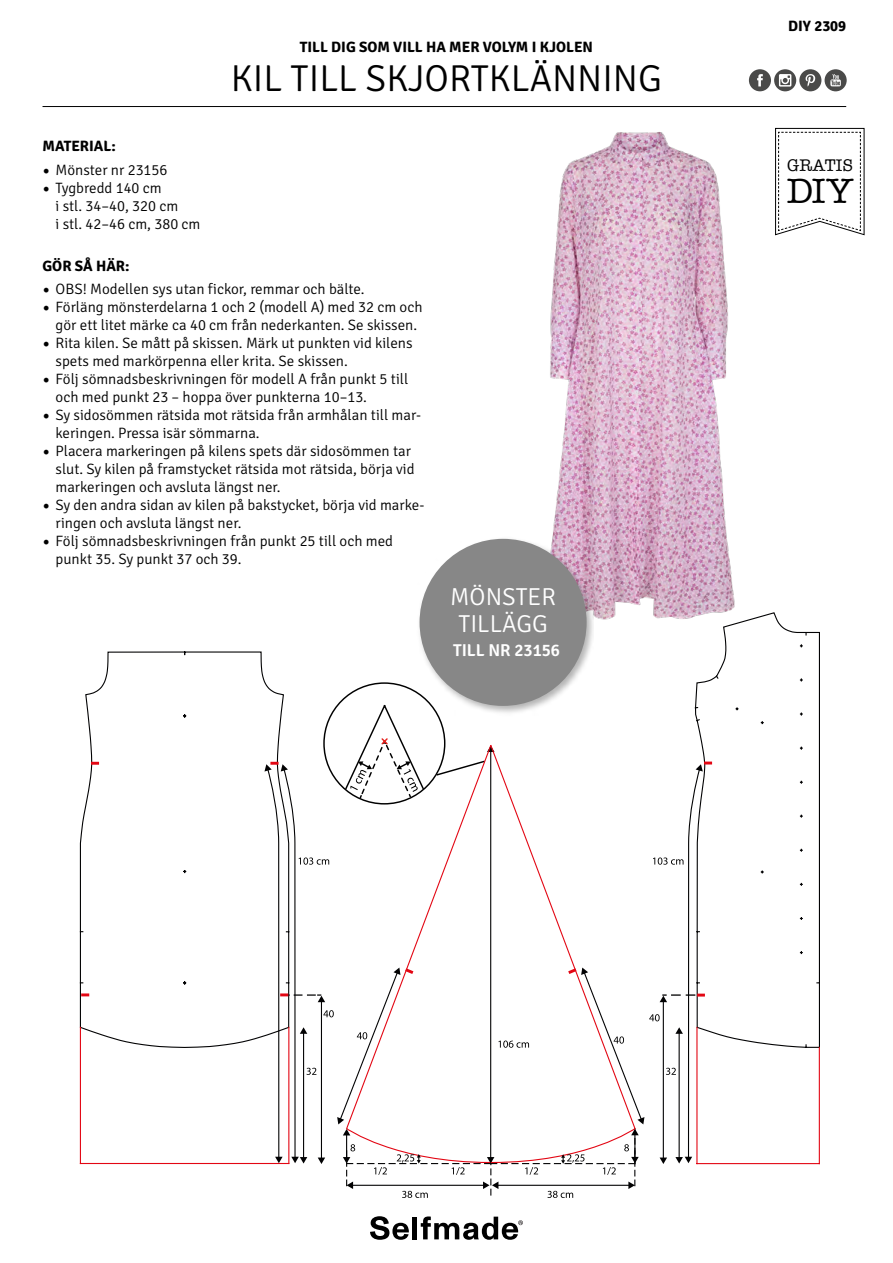
<style>
.page{position:relative;width:893px;height:1263px;background:#fff}
.page>*{position:absolute;margin:0;border:0;box-sizing:border-box;transform-origin:0 0}
.t1{font:300 37.5px "Signika";color:#000}
.t2{font:36.15px "American Typewriter";color:#000}
.t3{font:300 24.6px/27px "Signika";color:#fff;text-align:center}
.t4{font:17.4px "American Typewriter";color:#000}
.t5{font:600 17.25px "Signika";color:#fff}
.t6{font:300 15px/18px "Signika";color:#000}
.t7{font:700 15px "Signika";color:#000}
.s1{font-family:"Minion Pro";font-weight:400;font-size:18px}
</style>
<div class="page">
<img style="left:550px;top:132px;width:185px;height:488px">
<div style="left:417px;top:536px;width:180px;height:180px;background:#000;opacity:.3"></div>
<div style="left:420px;top:539px;width:167px;height:167px;background:#878787;border-radius:50%"></div>
<hr style="left:43px;top:106px;width:803px;height:1px;background:#000">
<div style="left:749px;top:69px;width:22px;height:22px;background:#4a4a49;border-radius:50%"></div>
<svg style="left:757px;top:74px;width:6px;height:12px"></svg>
<div style="left:774px;top:69px;width:22px;height:22px;background:#4a4a49;border-radius:50%"></div>
<svg style="left:779px;top:74px;width:12px;height:13px"></svg>
<div style="left:799px;top:69px;width:22px;height:22px;background:#4a4a49;border-radius:50%"></div>
<svg style="left:805px;top:74px;width:10px;height:12px"></svg>
<div style="left:825px;top:69px;width:22px;height:22px;background:#4a4a49;border-radius:50%"></div>
<svg style="left:830px;top:74px;width:11px;height:12px"></svg>
<svg style="left:775px;top:128px;width:90px;height:108px"></svg>
<svg style="left:694px;top:611px;width:126px;height:437px"></svg>
<hr style="left:697px;top:1163px;width:122px;height:1px;background:#e30613">
<hr style="left:819px;top:1047px;width:1px;height:116px;background:#e30613">
<svg style="left:79px;top:651px;width:205px;height:397px"></svg>
<hr style="left:80px;top:1163px;width:209px;height:1px;background:#e30613">
<hr style="left:80px;top:1027px;width:1px;height:136px;background:#e30613">
<svg style="left:83px;top:993px;width:5px;height:3px"></svg>
<svg style="left:92px;top:762px;width:6px;height:3px"></svg>
<svg style="left:264px;top:704px;width:447px;height:494px"></svg>
<svg style="left:370px;top:1216px;width:39px;height:24px"></svg>
<hr style="left:413px;top:1216px;width:4px;height:23px;background:#000">
<svg style="left:421px;top:1216px;width:102px;height:24px"></svg>
<p class="t7" style="left:300px;top:38px;width:295px">TILL DIG SOM VILL HA MER VOLYM I KJOLEN</p>
<p class="t7" style="left:43px;top:137px;width:75px">MATERIAL:</p>
<p class="t6" style="left:43px;top:162px;width:126px"><span class="s1">•</span> Mönster nr 23156</p>
<p class="t6" style="left:56px;top:180px;width:146px;text-indent:-13px"><span class="s1">•</span> Tygbredd 140 cm<br>i stl. 34–40, 320 cm<br>i stl. 42–46 cm, 380 cm</p>
<p class="t7" style="left:43px;top:257px;width:89px">GÖR SÅ HÄR:</p>
<h1 class="t1" style="left:231px;top:57px;width:432px">KIL TILL SKJORTKLÄNNING</h1>
<p class="t6" style="left:43px;top:280px;width:323px"><span class="s1">•</span> OBS! Modellen sys utan fickor, remmar och bälte.</p>
<p class="t6" style="left:43px;top:298px;width:381px;text-align:center"><span class="s1">•</span> Förläng mönsterdelarna 1 och 2 (modell A) med 32 cm och gör ett litet märke ca 40 cm från nederkanten. Se skissen.</p>
<p class="t6" style="left:56px;top:334px;width:359px;text-indent:-13px"><span class="s1">•</span> Rita kilen. Se mått på skissen. Märk ut punkten vid kilens spets med markörpenna eller krita. Se skissen.</p>
<p class="t6" style="left:56px;top:370px;width:354px;text-indent:-13px"><span class="s1">•</span> Följ sömnadsbeskrivningen för modell A från punkt 5 till och med punkt 23 – hoppa över punkterna 10–13.</p>
<p class="t6" style="left:56px;top:406px;width:367px;text-indent:-13px"><span class="s1">•</span> Sy sidosömmen rätsida mot rätsida från armhålan till mar&shy;keringen. Pressa isär sömmarna.</p>
<p class="t6" style="left:56px;top:442px;width:361px;text-indent:-13px"><span class="s1">•</span> Placera markeringen på kilens spets där sidosömmen tar slut. Sy kilen på framstycket rätsida mot rätsida, börja vid markeringen och avsluta längst ner.</p>
<p class="t6" style="left:56px;top:496px;width:370px;text-indent:-13px"><span class="s1">•</span> Sy den andra sidan av kilen på bakstycket, börja vid marke&shy;ringen och avsluta längst ner.</p>
<p class="t6" style="left:56px;top:532px;width:339px;text-indent:-13px"><span class="s1">•</span> Följ sömnadsbeskrivningen från punkt 25 till och med punkt 35. Sy punkt 37 och 39.</p>
<h3 class="t3" style="left:450px;top:584px;width:107px">MÖNSTER<br>TILLÄGG</h3>
<p class="t5" style="left:453px;top:640px;width:109px">TILL NR 23156</p>
<p class="t7" style="left:788px;top:17px;width:59px">DIY 2309</p>
<p class="t4" style="left:787px;top:152px;width:68px">GRATIS</p>
<h2 class="t2" style="left:787px;top:163px;width:68px">DIY</h2>
</div>
